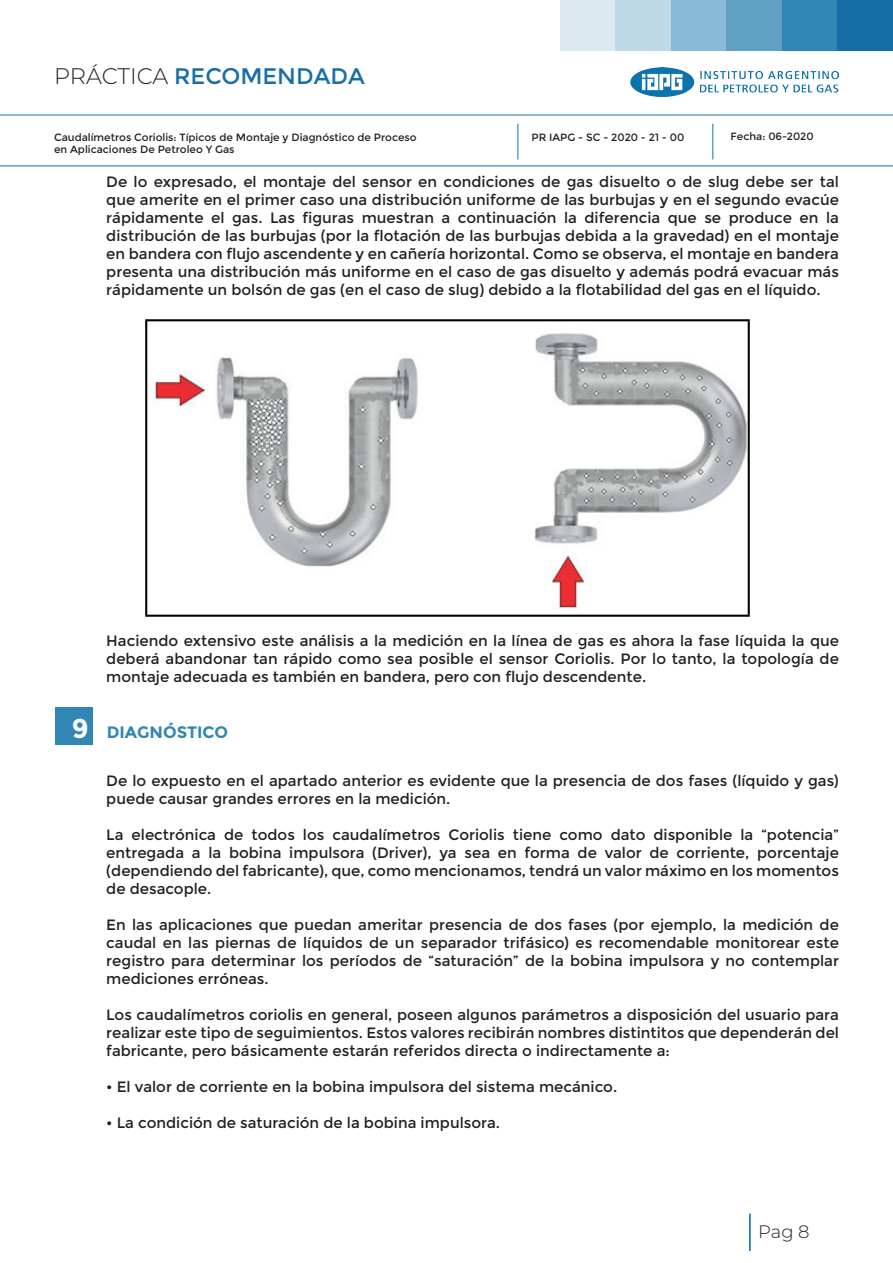
<style>
.page{position:relative;width:893px;height:1263px;background:#fff}
.page>*{position:absolute;margin:0;border:0;box-sizing:border-box;transform-origin:0 0}
.t1{font:22.5px "Montserrat";color:#176ea9}
.t2{font:300 18px "Montserrat";color:#231f20}
.t3{font:700 16.5px "Montserrat";color:#3386b3}
.t4{font:15px/18px "Montserrat";color:#231f20;text-align:justify}
.t5{font:10.5px "Montserrat";color:#231f20}
.s1{font-weight:300;color:#231f20}
.s2{font-size:27px;color:#fff}
</style>
<div class="page">
<div style="left:560px;top:0;width:56px;height:50px;background:#dce9f0"></div>
<div style="left:616px;top:0;width:55px;height:50px;background:#bedae6"></div>
<div style="left:671px;top:0;width:56px;height:50px;background:#88bcd6"></div>
<div style="left:727px;top:0;width:55px;height:50px;background:#60a0c2"></div>
<div style="left:782px;top:0;width:55px;height:50px;background:#3186b4"></div>
<div style="left:837px;top:0;width:56px;height:50px;background:#176da8"></div>
<hr style="left:749px;top:1213px;width:2px;height:38px;background:#0067a5">
<hr style="left:0;top:115px;width:893px;height:1px;background:#176ea9">
<hr style="left:518px;top:124px;width:1px;height:35px;background:#176ea9">
<hr style="left:713px;top:124px;width:1px;height:35px;background:#176ea9">
<hr style="left:0;top:166px;width:893px;height:1px;background:#176ea9">
<img style="left:630px;top:67px;width:209px;height:30px">
<img style="left:145px;top:319px;width:605px;height:298px">
<div style="left:55px;top:707px;width:37px;height:37px;background:#3186b4"></div>
<h1 class="t1" style="left:54px;top:63px;width:312px"><span class="s1">PRÁCTICA</span> RECOMENDADA</h1>
<p class="t5" style="left:54px;top:131px;width:364px">Caudalímetros Coriolis: Típicos de Montaje y Diagnóstico de Proceso</p>
<p class="t5" style="left:531px;top:131px;width:154px">PR IAPG - SC - 2020 - 21 - 00</p>
<p class="t5" style="left:730px;top:130px;width:85px">Fecha: 06-2020</p>
<p class="t5" style="left:54px;top:143px;width:182px">en Aplicaciones De Petroleo Y Gas</p>
<p class="t4" style="left:106px;top:173px;width:734px">De lo expresado, el montaje del sensor en condiciones de gas disuelto o de slug debe ser tal que amerite en el primer caso una distribución uniforme de las burbujas y en el segundo evacúe rápidamente el gas. Las figuras muestran a continuación la diferencia que se produce en la distribución de las burbujas (por la flotación de las burbujas debida a la gravedad) en el montaje en bandera con flujo ascendente y en cañería horizontal. Como se observa, el montaje en bandera presenta una distribución más uniforme en el caso de gas disuelto y además podrá evacuar más rápidamente un bolsón de gas (en el caso de slug) debido a la flotabilidad del gas en el líquido.</p>
<p class="t4" style="left:106px;top:632px;width:734px">Haciendo extensivo este análisis a la medición en la línea de gas es ahora la fase líquida la que deberá abandonar tan rápido como sea posible el sensor Coriolis. Por lo tanto, la topología de montaje adecuada es también en bandera, pero con flujo descendente.</p>
<p class="t3" style="left:72px;top:722px;width:158px"><span class="s2">9</span> DIAGNÓSTICO</p>
<p class="t4" style="left:106px;top:771px;width:734px">De lo expuesto en el apartado anterior es evidente que la presencia de dos fases (líquido y gas) puede causar grandes errores en la medición.</p>
<p class="t4" style="left:106px;top:825px;width:734px">La electrónica de todos los caudalímetros Coriolis tiene como dato disponible la “potencia” entregada a la bobina impulsora (Driver), ya sea en forma de valor de corriente, porcentaje (dependiendo del fabricante), que, como mencionamos, tendrá un valor máximo en los momentos de desacople.</p>
<p class="t4" style="left:106px;top:915px;width:734px">En las aplicaciones que puedan ameritar presencia de dos fases (por ejemplo, la medición de caudal en las piernas de líquidos de un separador trifásico) es recomendable monitorear este registro para determinar los períodos de “saturación” de la bobina impulsora y no contemplar mediciones erróneas.</p>
<p class="t4" style="left:106px;top:1005px;width:734px">Los caudalímetros coriolis en general, poseen algunos parámetros a disposición del usuario para realizar este tipo de seguimientos. Estos valores recibirán nombres distintitos que dependerán del fabricante, pero básicamente estarán referidos directa o indirectamente a:</p>
<p class="t4" style="left:106px;top:1077px;width:512px">• El valor de corriente en la bobina impulsora del sistema mecánico.</p>
<p class="t4" style="left:106px;top:1113px;width:395px">• La condición de saturación de la bobina impulsora.</p>
<p class="t2" style="left:758px;top:1219px;width:53px">Pag 8</p>
</div>
